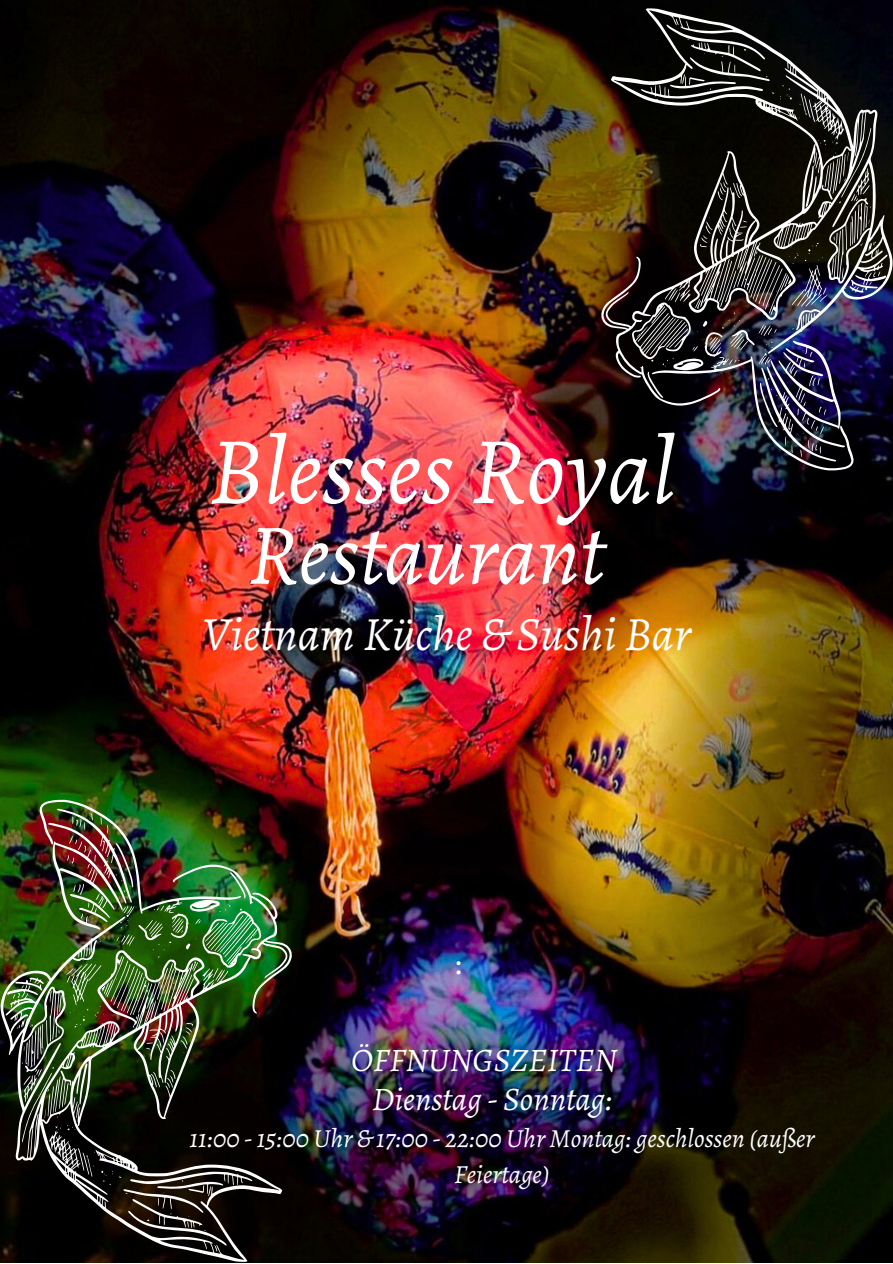
<style>
.page{position:relative;width:893px;height:1264px;background:#fff}
.page>*{position:absolute;margin:0;border:0;box-sizing:border-box;transform-origin:0 0}
.t1{font:italic 95.85px "Alegreya";color:#fff}
.t2{font:italic 86.85px "Alegreya";color:#fff}
.t3{font:italic 48px "Alegreya";color:#fff}
.t4{font:italic 33px "Alegreya";color:#fff}
.t5{font:33px "Alegreya";color:#fff}
.t6{font:italic 26.1px/36px "Alegreya";color:#fff;text-align:center}
</style>
<div class="page">
<img style="left:0;top:0;width:892px;height:1262px">
<img style="left:600px;top:8px;width:292px;height:462px">
<img style="left:0;top:799px;width:292px;height:462px">
<p class="t1" style="left:209px;top:405px;width:468px">Blesses Royal</p>
<p class="t2" style="left:248px;top:495px;width:358px">Restaurant</p>
<p class="t3" style="left:202px;top:601px;width:489px">Vietnam Küche &amp; Sushi Bar</p>
<p class="t5" style="left:454px;top:940px;width:9px">:</p>
<p class="t4" style="left:351px;top:1037px;width:267px">ÖFFNUNGSZEITEN</p>
<p class="t4" style="left:372px;top:1076px;width:242px">Dienstag - Sonntag:</p>
<p class="t6" style="left:189px;top:1120px;width:626px">11:00 - 15:00 Uhr &amp; 17:00 - 22:00 Uhr Montag: geschlossen (außer<br>Feiertage)</p>
</div>
